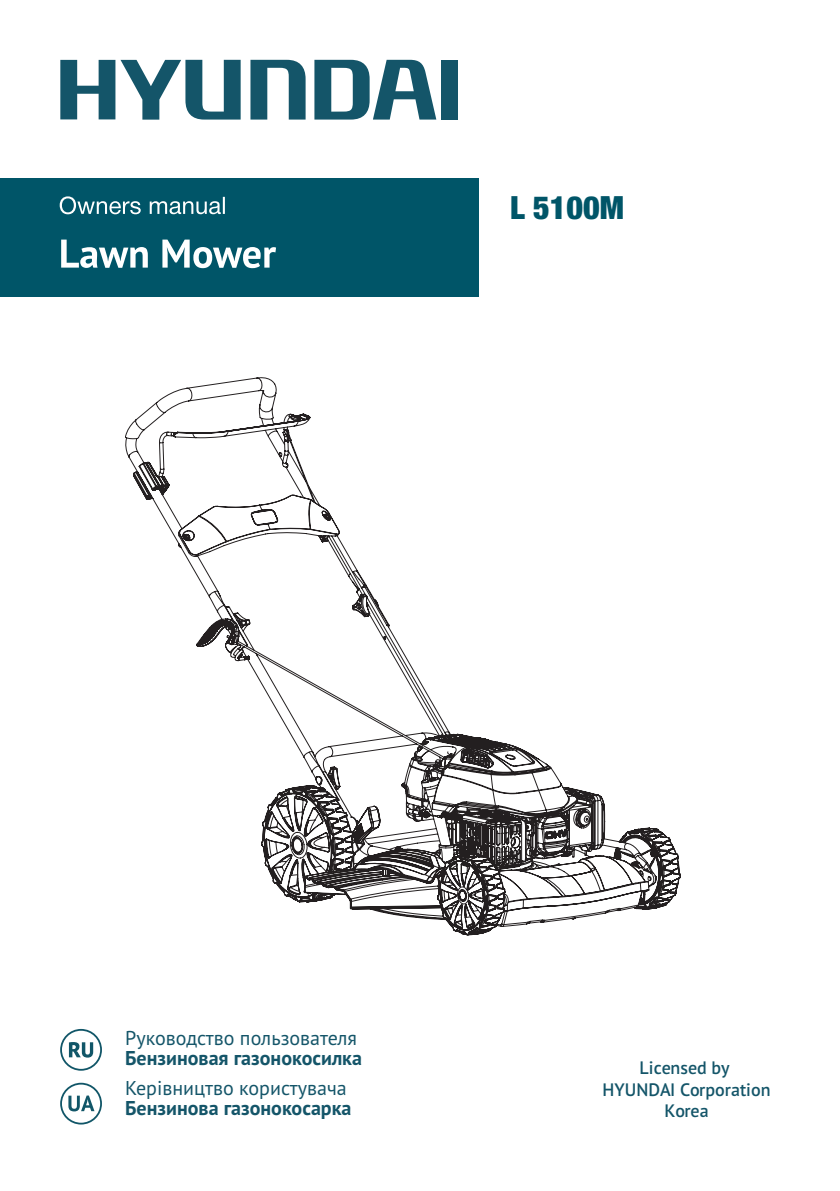
<style>
.page{position:relative;width:840px;height:1191px;background:#fff}
.page>*{position:absolute;margin:0;border:0;box-sizing:border-box;transform-origin:0 0}
.t1{font:900 condensed 32px "Helvetica Neue LT Pro";color:#005568}
.t2{font:20px "PT Sans Pro";color:#145569}
.t3{font:700 20px "PT Sans Pro";color:#145569}
.t4{font:600 18px/21.6px "PT Sans Pro";color:#145569;text-align:center}
</style>
<div class="page">
<svg style="left:60px;top:60px;width:180px;height:60px"></svg>
<svg style="left:250px;top:60px;width:55px;height:60px"></svg>
<div style="left:441px;top:60px;width:16px;height:60px;background:#145569"></div>
<svg style="left:314px;top:60px;width:122px;height:60px"></svg>
<svg style="left:60px;top:1029px;width:42px;height:41px"></svg>
<svg style="left:60px;top:1082px;width:42px;height:42px"></svg>
<div style="left:0;top:178px;width:478px;height:119px;background:#005568"></div>
<svg style="left:60px;top:196px;width:165px;height:18px"></svg>
<svg style="left:61px;top:240px;width:215px;height:28px"></svg>
<svg style="left:125px;top:377px;width:555px;height:558px"></svg>
<h1 class="t1" style="left:509px;top:188px;width:115px">L 5100M</h1>
<p class="t2" style="left:125px;top:1024px;width:233px">Руководство пользователя</p>
<p class="t3" style="left:125px;top:1044px;width:238px">Бензиновая газонокосилка</p>
<p class="t2" style="left:125px;top:1075px;width:223px">Керівництво користувача</p>
<p class="t3" style="left:125px;top:1095px;width:228px">Бензинова газонокосарка</p>
<p class="t4" style="left:602px;top:1056px;width:169px">Licensed by<br>HYUNDAI Corporation<br>Korea</p>
</div>
